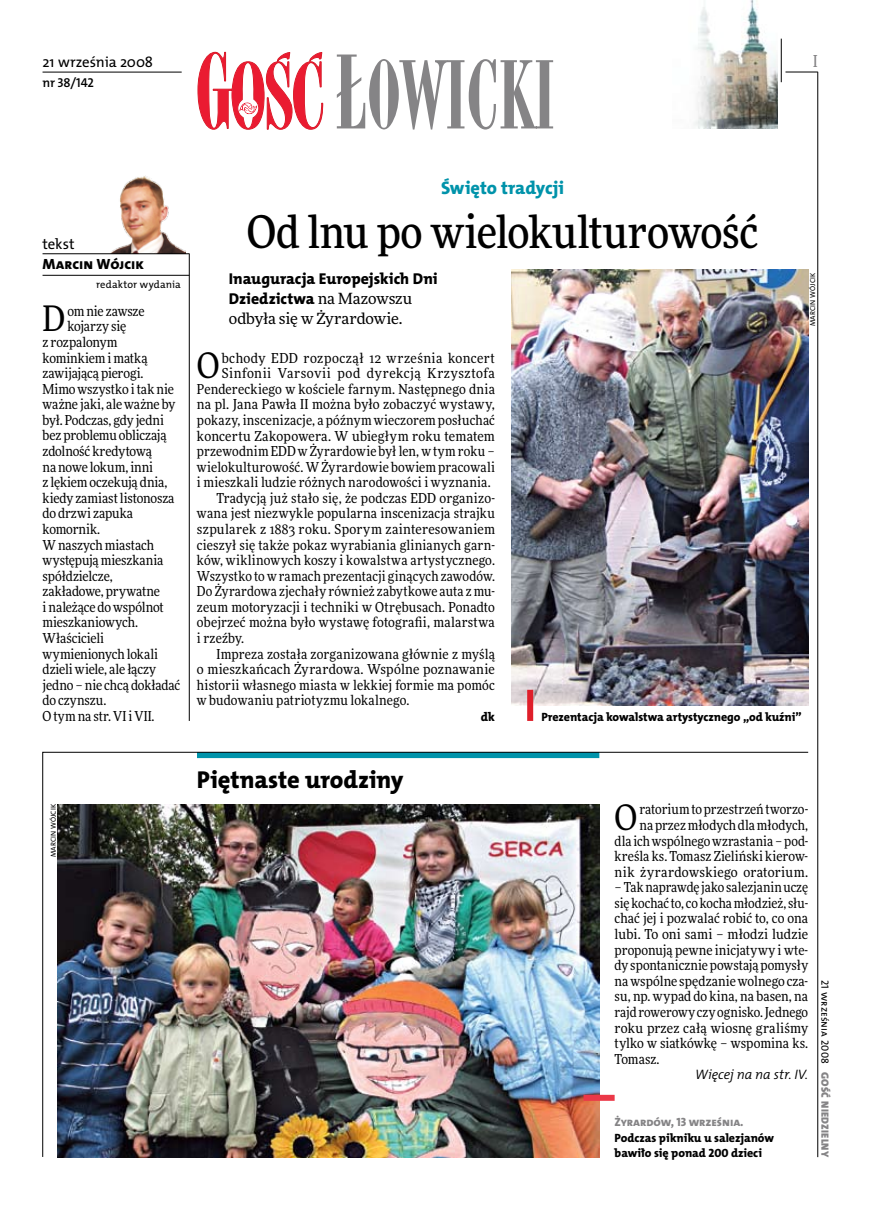
<style>
.page{position:relative;width:872px;height:1221px;background:#fff}
.page>*{position:absolute;margin:0;border:0;box-sizing:border-box;transform-origin:0 0}
.t1{font:500 45px "Freeday Narrow";letter-spacing:-.015em;color:#000}
.t2{font:35.25px "Freeday Narrow News";color:#000}
.t3{font:24.45px "The Mix HP8 Ex Bld";letter-spacing:.005em;color:#000}
.t4{font:18.3px "The Mix HP8 Ex Bld";letter-spacing:-.02em;color:#0093aa}
.t5{font:500 16.5px "Freeday Narrow";color:#858486;scale:.9 1}
.t6{font:15.75px/20.4px "The Mix HP8 Ex Bld";color:#000}
.t7{font:15.45px "Freeday News";letter-spacing:-.01em;color:#000}
.t8{font:14.85px "The Mix HP5 Plain";color:#000}
.t9{font:14.85px "The Mix HP8 Ex Bld";color:#000}
.t10{font:13.8px/15.6px "Freeday Narrow News";letter-spacing:.01em;color:#000;text-align:right}
.t11{font:13.8px "Freeday Narrow News";letter-spacing:-.01em;color:#000}
.t12{font:13.8px "Freeday Narrow News";letter-spacing:-.015em;color:#000}
.t13{font:13.8px "Freeday Narrow News";letter-spacing:.035em;color:#000}
.t14{font:13.8px "Freeday Narrow News";letter-spacing:.03em;color:#000}
.t15{font:13.8px "The Mix HP4 Se Lig IT";letter-spacing:-.005em;color:#000}
.t16{font:12.9px "The Mix HP6 Se Bld";letter-spacing:-.01em;color:#000}
.t17{font:12.45px "The Mix HP8 Ex Bld";color:#000}
.t18{font:12px/15.6px "The Mix HP8 Ex Bld";letter-spacing:-.005em;color:#000}
.t19{font:12px "The Mix HP8 Ex Bld";letter-spacing:-.005em;color:#858486}
.t20{font:10.5px "The Mix HP5 Plain";letter-spacing:.01em;color:#000}
.t21{font:10.5px "The Mix HP9 Blk";letter-spacing:.025em;color:#858486}
.t22{font:7.2px "The Mix HP5 Plain";letter-spacing:.015em;color:#000}
.s1{font-family:"Freeday News";font-size:15.45px}
</style>
<div class="page">
<hr style="left:817px;top:72px;width:1px;height:1084px;background:#000">
<hr style="left:781px;top:39px;width:1px;height:43px;background:#000">
<svg style="left:42px;top:751px;width:766px;height:406px"></svg>
<img style="left:694px;top:0;width:83px;height:128px">
<hr style="left:189px;top:253px;width:1px;height:468px;background:#000">
<img style="left:111px;top:175px;width:74px;height:78px">
<hr style="left:43px;top:253px;width:146px;height:1px;background:#000">
<hr style="left:43px;top:275px;width:146px;height:1px;background:#000">
<hr style="left:785px;top:72px;width:32px;height:1px;background:#000">
<svg style="left:197px;top:52px;width:126px;height:78px"></svg>
<svg style="left:337px;top:54px;width:216px;height:75px"></svg>
<hr style="left:43px;top:72px;width:139px;height:1px;background:#000">
<img style="left:57px;top:804px;width:542px;height:352px">
<img style="left:512px;top:269px;width:296px;height:436px">
<div style="left:527px;top:689px;width:6px;height:32px;background:#df1f2a"></div>
<div style="left:583px;top:1094px;width:31px;height:6px;background:#eb3848"></div>
<p class="t8" style="left:43px;top:53px;width:112px">21 września 2008</p>
<p class="t16" style="left:43px;top:75px;width:53px">nr 38/142</p>
<p class="t5" style="left:813px;top:50px;width:6px">I</p>
<p class="t8" style="left:43px;top:234px;width:33px">tekst</p>
<p class="t9" style="left:43px;top:254px;width:103px">Marcin Wójcik</p>
<p class="t20" style="left:96px;top:278px;width:86px">redaktor wydania</p>
<h2 class="t2" style="left:43px;top:297px;width:24px">D</h2>
<p class="t12" style="left:67px;top:302px;width:79px">om nie zawsze</p>
<p class="t12" style="left:67px;top:318px;width:60px">kojarzy się</p>
<p class="t11" style="left:43px;top:333px;width:76px">z rozpalonym</p>
<p class="t10" style="left:43px;top:350px;width:107px">kominkiem imatką</p>
<p class="t12" style="left:43px;top:365px;width:103px">zawijającą pierogi.</p>
<p class="t10" style="left:43px;top:381px;width:133px">Mimo wszystko itak nie</p>
<p class="t10" style="left:43px;top:396px;width:134px">ważne jaki, ale ważne by</p>
<p class="t10" style="left:43px;top:412px;width:123px">był. Podczas, gdy jedni</p>
<p class="t12" style="left:43px;top:427px;width:126px">bez problemu obliczają</p>
<p class="t11" style="left:43px;top:442px;width:111px">zdolność kredytową</p>
<p class="t10" style="left:43px;top:459px;width:112px">na nowe lokum, inni</p>
<p class="t11" style="left:43px;top:474px;width:126px">z lękiem oczekują dnia,</p>
<p class="t10" style="left:43px;top:490px;width:133px">kiedy zamiast listonosza</p>
<p class="t10" style="left:43px;top:505px;width:92px">do drzwi zapuka</p>
<p class="t11" style="left:43px;top:520px;width:59px">komornik.</p>
<p class="t10" style="left:43px;top:536px;width:113px">Wnaszych miastach</p>
<p class="t10" style="left:43px;top:552px;width:122px">występują mieszkania</p>
<p class="t10" style="left:43px;top:568px;width:72px">spółdzielcze,</p>
<p class="t11" style="left:43px;top:583px;width:119px">zakładowe, prywatne</p>
<p class="t11" style="left:43px;top:598px;width:123px">i należące do wspólnot</p>
<p class="t10" style="left:43px;top:614px;width:97px">mieszkaniowych.</p>
<p class="t11" style="left:43px;top:629px;width:63px">Właścicieli</p>
<p class="t11" style="left:43px;top:645px;width:117px">wymienionych lokali</p>
<p class="t12" style="left:43px;top:660px;width:115px">dzieli wiele, ale łączy</p>
<p class="t11" style="left:43px;top:676px;width:139px">jedno – nie chcą dokładać</p>
<p class="t10" style="left:43px;top:692px;width:65px">do czynszu.</p>
<p class="t10" style="left:43px;top:708px;width:114px">Otym na str. VI iVII.</p>
<h3 class="t4" style="left:441px;top:175px;width:124px">Święto tradycji</h3>
<h1 class="t1" style="left:247px;top:204px;width:513px">Od lnu po wielokulturowość</h1>
<p class="t6" style="left:229px;top:268px;width:210px">Inauguracja Europejskich Dni<br>Dziedzictwa <span class="s1">na Mazowszu</span></p>
<p class="t7" style="left:229px;top:309px;width:175px">odbyła się w Żyrardowie.</p>
<p class="t22" style="left:808px;top:326px;width:55px;rotate:-90deg">Marcin Wójcik</p>
<h2 class="t2" style="left:197px;top:344px;width:24px">O</h2>
<p class="t14" style="left:222px;top:349px;width:274px">bchody EDD rozpoczął 12 września koncert</p>
<p class="t13" style="left:222px;top:365px;width:274px">Sinfonii Varsovii pod dyrekcją Krzysztofa</p>
<p class="t10" style="left:197px;top:381px;width:299px">Pendereckiego w kościele farnym. Następnego dnia</p>
<p class="t10" style="left:197px;top:396px;width:299px">na pl. Jana Pawła II można było zobaczyć wystawy,</p>
<p class="t10" style="left:197px;top:412px;width:299px">pokazy, inscenizacje, a późnym wieczorem posłuchać</p>
<p class="t10" style="left:197px;top:427px;width:299px">koncertu Zakopowera. W ubiegłym roku tematem</p>
<p class="t10" style="left:197px;top:443px;width:299px">przewodnim EDD w Żyrardowie był len, w tym roku –</p>
<p class="t10" style="left:197px;top:459px;width:299px">wielokulturowość. WŻyrardowie bowiem pracowali</p>
<p class="t10" style="left:197px;top:474px;width:295px">i mieszkali ludzie różnych narodowości i wyznania.</p>
<p class="t10" style="left:216px;top:490px;width:280px">Tradycją już stało się, że podczas EDD organizo-</p>
<p class="t10" style="left:197px;top:505px;width:299px">wana jest niezwykle popularna inscenizacja strajku</p>
<p class="t10" style="left:197px;top:521px;width:299px">szpularek z 1883 roku. Sporym zainteresowaniem</p>
<p class="t10" style="left:197px;top:536px;width:299px">cieszył się także pokaz wyrabiania glinianych garn-</p>
<p class="t10" style="left:197px;top:552px;width:299px">ków, wiklinowych koszy i kowalstwa artystycznego.</p>
<p class="t10" style="left:197px;top:568px;width:299px">Wszystko to w ramach prezentacji ginących zawodów.</p>
<p class="t10" style="left:197px;top:583px;width:299px">Do Żyrardowa zjechały również zabytkowe auta z mu-</p>
<p class="t10" style="left:197px;top:599px;width:299px">zeum motoryzacji i techniki w Otrębusach. Ponadto</p>
<p class="t10" style="left:197px;top:614px;width:299px">obejrzeć można było wystawę fotografii, malarstwa</p>
<p class="t10" style="left:197px;top:630px;width:49px">i rzeźby.</p>
<p class="t10" style="left:216px;top:645px;width:280px">Impreza została zorganizowana głównie z myślą</p>
<p class="t10" style="left:197px;top:661px;width:299px">o mieszkańcach Żyrardowa. Wspólne poznawanie</p>
<p class="t10" style="left:197px;top:677px;width:299px">historii własnego miasta w lekkiej formie ma pomóc</p>
<p class="t10" style="left:197px;top:692px;width:214px">w budowaniu patriotyzmu lokalnego.</p>
<p class="t17" style="left:481px;top:708px;width:16px">dk</p>
<p class="t18" style="left:541px;top:709px;width:262px">Prezentacja kowalstwa artystycznego „od kuźni”</p>
<p class="t22" style="left:49px;top:857px;width:55px;rotate:-90deg">Marcin Wójcik</p>
<h3 class="t3" style="left:197px;top:764px;width:208px">Piętnaste urodziny</h3>
<p class="t10" style="left:614px;top:801px;width:195px">ratorium to przestrzeń tworzo-<br>na przez młodych dla młodych,<br>dla ich wspólnego wzrastania – pod&shy;kreśla ks. Tomasz Zieliński kierow&shy;nik żyrardowskiego oratorium.</p>
<p class="t10" style="left:614px;top:879px;width:195px;text-align:justify">– Tak naprawdę jako salezjanin uczę się kochać to, co kocha młodzież, słu&shy;chać jej i pozwalać robić to, co ona lubi. To oni sami – młodzi ludzie proponują pewne inicjatywy i wte&shy;dy spontanicznie powstają pomysły na wspólne spędzanie wolnego cza&shy;su, np. wypad do kina, na basen, na rajd rowerowy czy ognisko. Jednego roku przez całą wiosnę graliśmy tylko w siatkówkę – wspomina ks.<br>Tomasz.</p>
<p class="t15" style="left:695px;top:1065px;width:114px">Więcej na na str. IV.</p>
<h2 class="t2" style="left:614px;top:795px;width:24px">O</h2>
<p class="t19" style="left:614px;top:1114px;width:130px">Żyrardów, 13 września.</p>
<p class="t18" style="left:614px;top:1129px;width:161px">Podczas pikniku u salezjanów bawiło się ponad 200 dzieci</p>
<p class="t20" style="left:832px;top:979px;width:85px;rotate:90deg">21 września 2008</p>
<p class="t21" style="left:832px;top:1071px;width:87px;rotate:90deg">Gość Niedzielny</p>
</div>
